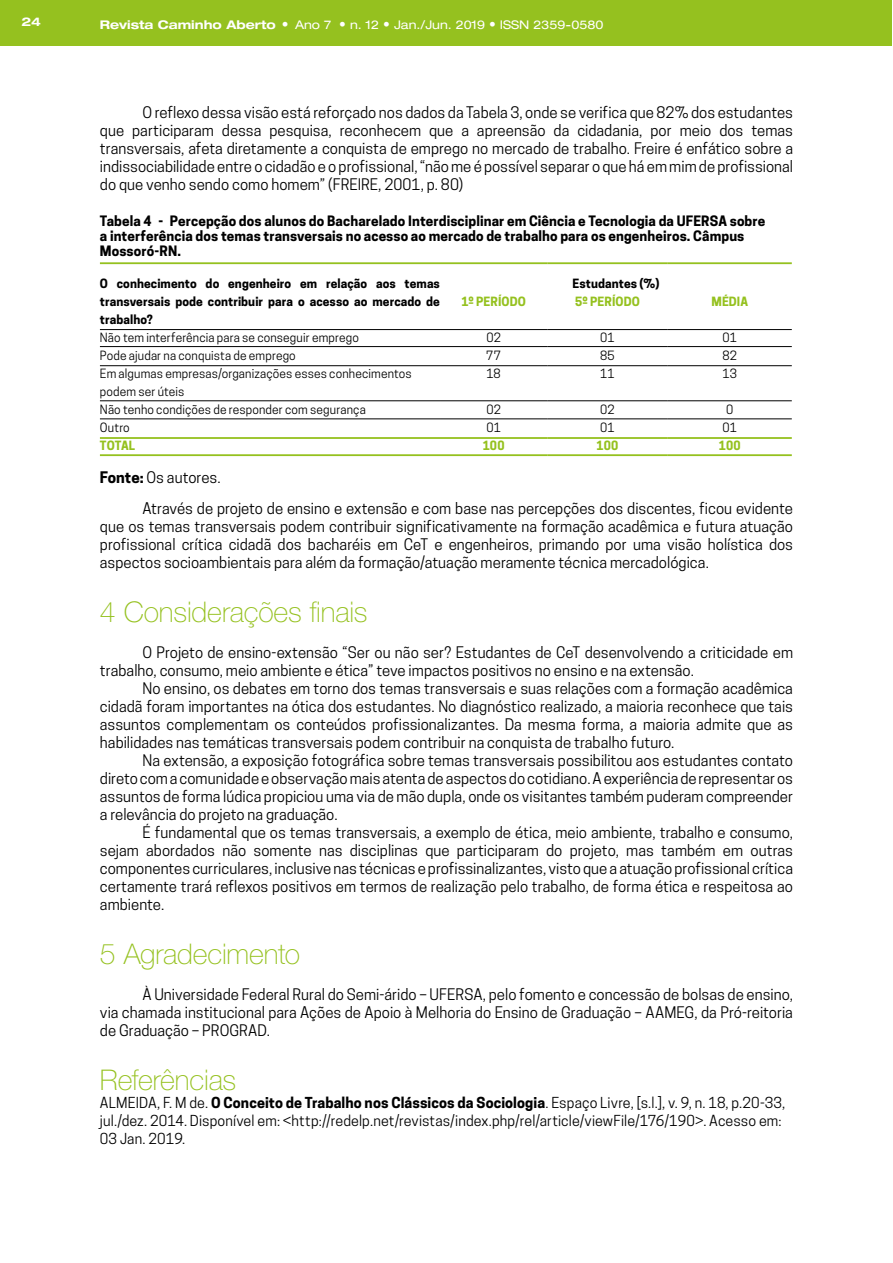
<style>
.page{position:relative;width:893px;height:1263px;background:#fff}
.page>*{position:absolute;margin:0;border:0;box-sizing:border-box;transform-origin:0 0}
.t1{font:100 28.5px "Helvetica Neue LT Pro";letter-spacing:-.005em;color:#95c11f}
.t2{font:15px/18px "Cooper Hewitt";color:#000;text-align:justify}
.t3{font:14.25px/18px "Cooper Hewitt";letter-spacing:.01em;color:#000}
.t4{font:700 13.5px/15px "Cooper Hewitt";letter-spacing:.01em;color:#000}
.t5{font:12px/18px "Cooper Hewitt";letter-spacing:.01em;color:#000}
.t6{font:700 12px/18px "Cooper Hewitt";letter-spacing:.005em;color:#000;text-align:justify}
.t7{font:expanded 12px "Helvetica Neue LT Pro";color:#fff}
.t8{font:700 12px "Cooper Hewitt";letter-spacing:.01em;color:#95c11f}
.t9{font:700 expanded 12px "Helvetica Neue LT Pro";color:#fff}
.s1{font-weight:700}
.s2{font-stretch:condensed;font-size:13.5px}
</style>
<div class="page">
<div style="left:0;top:0;width:892px;height:46px;background:#95c11f"></div>
<hr style="left:100px;top:262px;width:340px;height:2px;background:#95c11f">
<hr style="left:440px;top:262px;width:107px;height:2px;background:#95c11f">
<hr style="left:547px;top:262px;width:121px;height:2px;background:#95c11f">
<hr style="left:668px;top:262px;width:124px;height:2px;background:#95c11f">
<hr style="left:100px;top:329px;width:340px;height:1px;background:#000">
<hr style="left:440px;top:329px;width:107px;height:1px;background:#000">
<hr style="left:547px;top:329px;width:121px;height:1px;background:#000">
<hr style="left:668px;top:329px;width:124px;height:1px;background:#000">
<hr style="left:100px;top:346px;width:340px;height:1px;background:#000">
<hr style="left:440px;top:346px;width:107px;height:1px;background:#000">
<hr style="left:547px;top:346px;width:121px;height:1px;background:#000">
<hr style="left:668px;top:346px;width:124px;height:1px;background:#000">
<hr style="left:100px;top:365px;width:340px;height:1px;background:#000">
<hr style="left:440px;top:365px;width:107px;height:1px;background:#000">
<hr style="left:547px;top:365px;width:121px;height:1px;background:#000">
<hr style="left:668px;top:365px;width:124px;height:1px;background:#000">
<hr style="left:100px;top:400px;width:340px;height:1px;background:#000">
<hr style="left:440px;top:400px;width:107px;height:1px;background:#000">
<hr style="left:547px;top:400px;width:121px;height:1px;background:#000">
<hr style="left:668px;top:400px;width:124px;height:1px;background:#000">
<hr style="left:100px;top:418px;width:340px;height:1px;background:#000">
<hr style="left:440px;top:418px;width:107px;height:1px;background:#000">
<hr style="left:547px;top:418px;width:121px;height:1px;background:#000">
<hr style="left:668px;top:418px;width:124px;height:1px;background:#000">
<hr style="left:100px;top:437px;width:340px;height:2px;background:#95c11f">
<hr style="left:440px;top:437px;width:107px;height:2px;background:#95c11f">
<hr style="left:547px;top:437px;width:121px;height:2px;background:#95c11f">
<hr style="left:668px;top:437px;width:124px;height:2px;background:#95c11f">
<hr style="left:100px;top:454px;width:340px;height:2px;background:#95c11f">
<hr style="left:440px;top:454px;width:107px;height:2px;background:#95c11f">
<hr style="left:547px;top:454px;width:121px;height:2px;background:#95c11f">
<hr style="left:668px;top:454px;width:124px;height:2px;background:#95c11f">
<p class="t9" style="left:21px;top:14px;width:21px">24</p>
<p class="t7" style="left:100px;top:17px;width:505px"><span class="s1">Revista Caminho Aberto</span> <span class="s2">•</span> Ano 7 <span class="s2">•</span> n. 12 <span class="s2">•</span> Jan./Jun. 2019 <span class="s2">•</span> ISSN 2359-0580</p>
<p class="t2" style="left:100px;top:103px;width:695px;text-indent:43px">O reflexo dessa visão está reforçado nos dados da Tabela 3, onde se verifica que 82% dos estudantes que participaram dessa pesquisa, reconhecem que a apreensão da cidadania, por meio dos temas transversais, afeta diretamente a conquista de emprego no mercado de trabalho. Freire é enfático sobre a indissociabilidade entre o cidadão e o profissional, “não me é possível separar o que há em mim de profissional do que venho sendo como homem” (FREIRE, 2001, p. 80)</p>
<p class="t4" style="left:100px;top:213px;width:667px">Tabela 4 - Percepção dos alunos do Bacharelado Interdisciplinar em Ciência e Tecnologia da UFERSA sobre a interferência dos temas transversais no acesso ao mercado de trabalho para os engenheiros. Câmpus<br>Mossoró-RN.</p>
<p class="t6" style="left:100px;top:275px;width:342px">O conhecimento do engenheiro em relação aos temas transversais pode contribuir para o acesso ao mercado de trabalho?</p>
<p class="t6" style="left:572px;top:275px;width:89px">Estudantes (%)</p>
<p class="t8" style="left:461px;top:294px;width:66px">1º PERÍODO</p>
<p class="t8" style="left:575px;top:294px;width:66px">5º PERÍODO</p>
<p class="t8" style="left:711px;top:294px;width:38px">MÉDIA</p>
<p class="t5" style="left:100px;top:329px;width:261px">Não tem interferência para se conseguir emprego</p>
<p class="t5" style="left:486px;top:329px;width:16px">02</p>
<p class="t5" style="left:600px;top:329px;width:16px">01</p>
<p class="t5" style="left:722px;top:329px;width:16px">01</p>
<p class="t5" style="left:100px;top:347px;width:197px">Pode ajudar na conquista de emprego</p>
<p class="t5" style="left:486px;top:347px;width:16px">77</p>
<p class="t5" style="left:600px;top:347px;width:16px">85</p>
<p class="t5" style="left:722px;top:347px;width:16px">82</p>
<p class="t5" style="left:100px;top:365px;width:313px">Em algumas empresas/organizações esses conhecimentos podem ser úteis</p>
<p class="t5" style="left:486px;top:365px;width:16px">18</p>
<p class="t5" style="left:600px;top:365px;width:16px">11</p>
<p class="t5" style="left:723px;top:365px;width:16px">13</p>
<p class="t5" style="left:100px;top:401px;width:267px">Não tenho condições de responder com segurança</p>
<p class="t5" style="left:486px;top:401px;width:16px">02</p>
<p class="t5" style="left:600px;top:401px;width:16px">02</p>
<p class="t5" style="left:726px;top:401px;width:9px">0</p>
<p class="t5" style="left:100px;top:419px;width:31px">Outro</p>
<p class="t5" style="left:486px;top:419px;width:16px">01</p>
<p class="t5" style="left:600px;top:419px;width:16px">01</p>
<p class="t5" style="left:723px;top:419px;width:16px">01</p>
<p class="t8" style="left:100px;top:438px;width:37px">TOTAL</p>
<p class="t8" style="left:483px;top:438px;width:23px">100</p>
<p class="t8" style="left:597px;top:438px;width:23px">100</p>
<p class="t8" style="left:719px;top:438px;width:23px">100</p>
<p class="t2" style="left:142px;top:461px;width:652px;line-height:31.3px;text-indent:-43px"><span class="s1">Fonte:</span> Os autores.<br>Através de projeto de ensino e extensão e com base nas percepções dos discentes, ficou evidente</p>
<p class="t2" style="left:100px;top:517px;width:695px">que os temas transversais podem contribuir significativamente na formação acadêmica e futura atuação profissional crítica cidadã dos bacharéis em CeT e engenheiros, primando por uma visão holística dos aspectos socioambientais para além da formação/atuação meramente técnica mercadológica.</p>
<h1 class="t1" style="left:100px;top:596px;width:269px">4 Considerações finais</h1>
<p class="t2" style="left:100px;top:643px;width:695px;text-indent:43px">O Projeto de ensino-extensão “Ser ou não ser? Estudantes de CeT desenvolvendo a criticidade em trabalho, consumo, meio ambiente e ética” teve impactos positivos no ensino e na extensão.</p>
<p class="t2" style="left:100px;top:679px;width:695px;text-indent:43px">No ensino, os debates em torno dos temas transversais e suas relações com a formação acadêmica cidadã foram importantes na ótica dos estudantes. No diagnóstico realizado, a maioria reconhece que tais assuntos complementam os conteúdos profissionalizantes. Da mesma forma, a maioria admite que as habilidades nas temáticas transversais podem contribuir na conquista de trabalho futuro.</p>
<p class="t2" style="left:100px;top:751px;width:695px;text-indent:43px">Na extensão, a exposição fotográfica sobre temas transversais possibilitou aos estudantes contato direto com a comunidade e observação mais atenta de aspectos do cotidiano. A experiência de representar os assuntos de forma lúdica propiciou uma via de mão dupla, onde os visitantes também puderam compreender a relevância do projeto na graduação.</p>
<p class="t2" style="left:100px;top:823px;width:695px;text-indent:43px">É fundamental que os temas transversais, a exemplo de ética, meio ambiente, trabalho e consumo, sejam abordados não somente nas disciplinas que participaram do projeto, mas também em outras componentes curriculares, inclusive nas técnicas e profissinalizantes, visto que a atuação profissional crítica certamente trará reflexos positivos em termos de realização pelo trabalho, de forma ética e respeitosa ao ambiente.</p>
<h1 class="t1" style="left:100px;top:938px;width:202px">5 Agradecimento</h1>
<p class="t2" style="left:100px;top:985px;width:695px;text-indent:43px">À Universidade Federal Rural do Semi-árido – UFERSA, pelo fomento e concessão de bolsas de ensino, via chamada institucional para Ações de Apoio à Melhoria do Ensino de Graduação – AAMEG, da Pró-reitoria de Graduação – PROGRAD.</p>
<h1 class="t1" style="left:100px;top:1064px;width:138px">Referências</h1>
<p class="t3" style="left:100px;top:1094px;width:687px">ALMEIDA, F. M de. <span class="s1">O Conceito de Trabalho nos Clássicos da Sociologia</span>. Espaço Livre, [s.l.], v. 9, n. 18, p.20-33, jul./dez. 2014. Disponível em: &lt;http://redelp.net/revistas/index.php/rel/article/viewFile/176/190&gt;. Acesso em:<br>03 Jan. 2019.</p>
</div>
